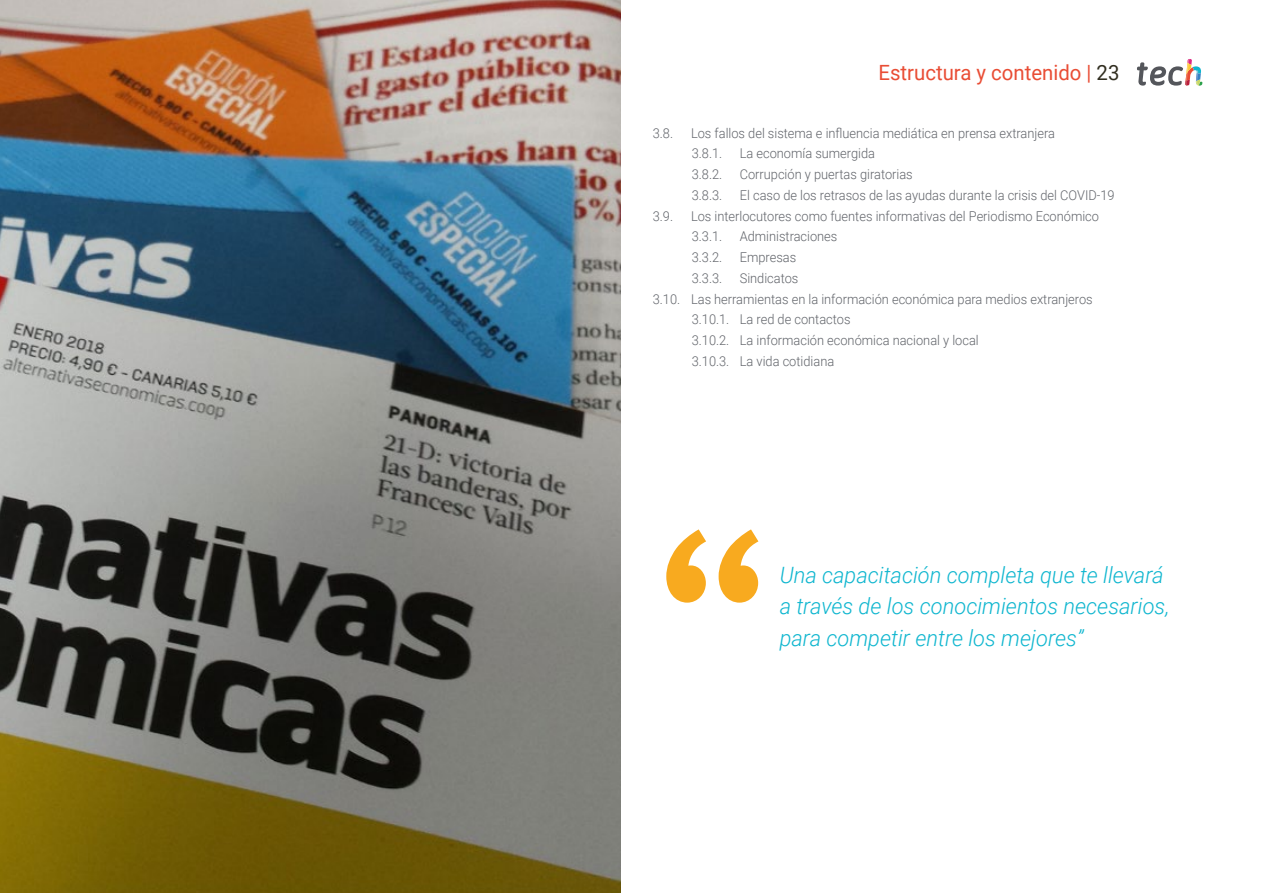
<style>
.page{position:relative;width:1263px;height:893px;background:#fff}
.page>*{position:absolute;margin:0;border:0;box-sizing:border-box;transform-origin:0 0}
.t1{font:italic 300 22.5px/31.5px "Roboto";color:#0fb6cf}
.t2{font:21px "Roboto";color:#e94d35}
.t3{font:300 13.5px/20.7px "Roboto";color:#61646a;scale:.95 1}
.s1{color:#312e20}
</style>
<div class="page">
<svg style="left:1137px;top:59px;width:65px;height:27px"></svg>
<svg style="left:666px;top:529px;width:92px;height:74px"></svg>
<img style="left:0;top:0;width:621px;height:893px">
<h2 class="t2" style="left:878px;top:57px;width:242px">Estructura y contenido | <span class="s1">23</span></h2>
<p class="t3" style="left:653px;top:122px;width:23px">3.8.</p>
<p class="t3" style="left:691px;top:122px;width:385px">Los fallos del sistema e influencia mediática en prensa extranjera<br>3.8.1.</p>
<p class="t3" style="left:740px;top:143px;width:144px">La economía sumergida</p>
<p class="t3" style="left:692px;top:164px;width:34px">3.8.2.</p>
<p class="t3" style="left:740px;top:164px;width:184px">Corrupción y puertas giratorias</p>
<p class="t3" style="left:692px;top:184px;width:34px">3.8.3.</p>
<p class="t3" style="left:740px;top:184px;width:396px">El caso de los retrasos de las ayudas durante la crisis del COVID-19</p>
<p class="t3" style="left:653px;top:205px;width:23px">3.9.</p>
<p class="t3" style="left:691px;top:205px;width:431px">Los interlocutores como fuentes informativas del Periodismo Económico<br>3.3.1.</p>
<p class="t3" style="left:740px;top:226px;width:104px">Administraciones</p>
<p class="t3" style="left:692px;top:247px;width:34px">3.3.2.</p>
<p class="t3" style="left:740px;top:247px;width:61px">Empresas</p>
<p class="t3" style="left:692px;top:267px;width:34px">3.3.3.</p>
<p class="t3" style="left:740px;top:267px;width:63px">Sindicatos</p>
<p class="t3" style="left:653px;top:288px;width:465px">3.10. Las herramientas en la información económica para medios extranjeros</p>
<p class="t3" style="left:692px;top:309px;width:169px">3.10.1. La red de contactos</p>
<p class="t3" style="left:692px;top:330px;width:304px">3.10.2. La información económica nacional y local</p>
<p class="t3" style="left:692px;top:350px;width:151px">3.10.3. La vida cotidiana</p>
<h1 class="t1" style="left:780px;top:558px;width:391px">Una capacitación completa que te llevará a través de los conocimientos necesarios, para competir entre los mejores”</h1>
</div>
